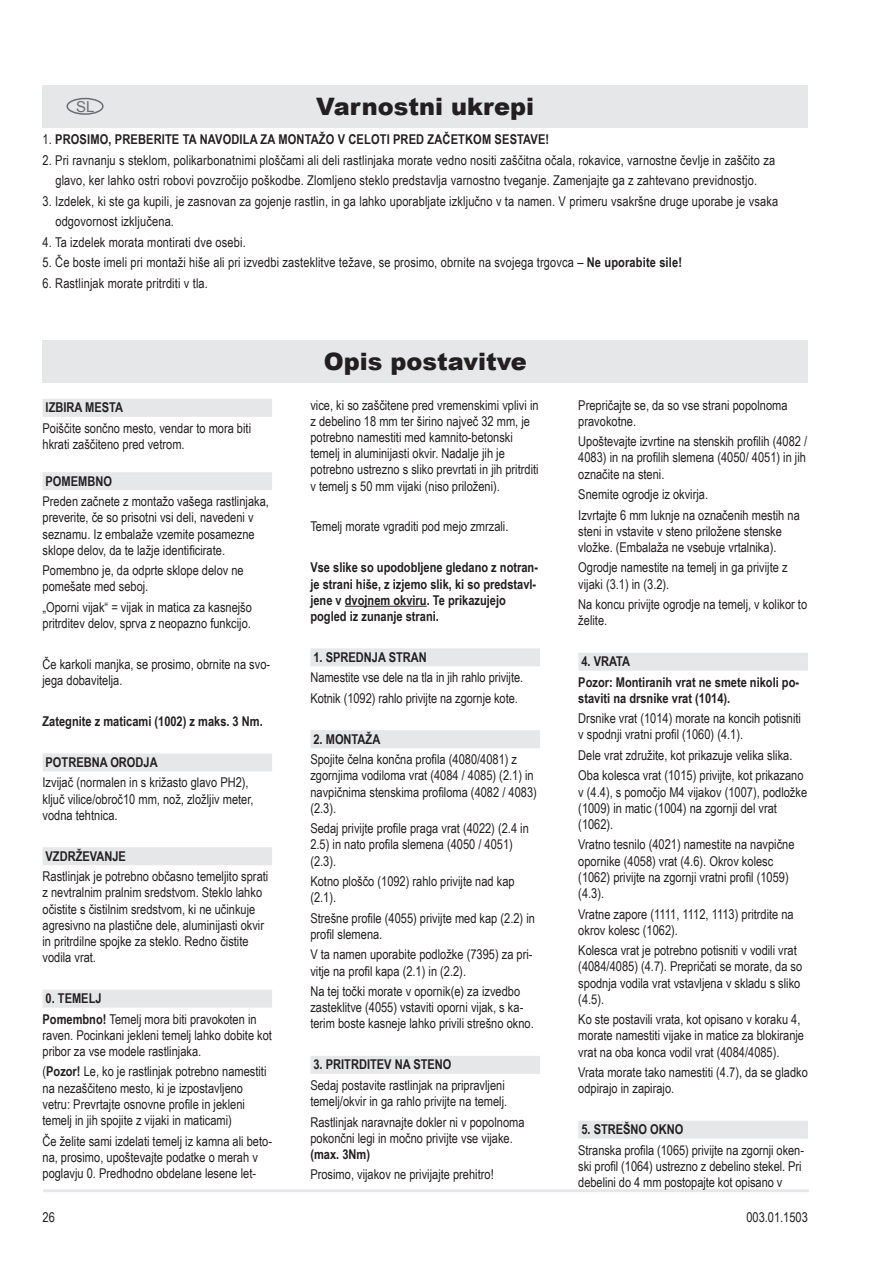
<style>
.page{position:relative;width:893px;height:1263px;background:#fff}
.page>*{position:absolute;margin:0;border:0;box-sizing:border-box;transform-origin:0 0}
.t1{font:900 24px "Arial";color:#231f20}
.t2{font:15px "Arial";color:#6c6d70}
.t3{font:13.5px/16.2px "Arial Narrow";color:#231f20}
.t4{font:700 13.5px/16.2px "Arial Narrow";color:#231f20}
.s1{font-weight:400}
.s2{font-weight:700}
</style>
<div class="page">
<hr style="left:43px;top:1189px;width:766px;height:3px;background:#e6e7e9">
<div style="left:43px;top:340px;width:765px;height:43px;background:#e6e7e9"></div>
<div style="left:43px;top:85px;width:765px;height:43px;background:#e6e7e9"></div>
<div style="left:66px;top:98px;width:38px;height:17px;border:2px solid #6c6d70;border-radius:50%"></div>
<div style="left:43px;top:399px;width:229px;height:18px;background:#e6e7e9"></div>
<div style="left:43px;top:472px;width:229px;height:18px;background:#e6e7e9"></div>
<div style="left:43px;top:753px;width:229px;height:18px;background:#e6e7e9"></div>
<div style="left:43px;top:847px;width:229px;height:18px;background:#e6e7e9"></div>
<div style="left:43px;top:989px;width:229px;height:18px;background:#e6e7e9"></div>
<hr style="left:345px;top:606px;width:82px;height:1px;background:#231f20">
<div style="left:310px;top:648px;width:230px;height:18px;background:#e6e7e9"></div>
<div style="left:310px;top:730px;width:230px;height:18px;background:#e6e7e9"></div>
<div style="left:310px;top:1056px;width:230px;height:18px;background:#e6e7e9"></div>
<div style="left:578px;top:653px;width:230px;height:18px;background:#e6e7e9"></div>
<div style="left:578px;top:1121px;width:230px;height:18px;background:#e6e7e9"></div>
<p class="t2" style="left:76px;top:97px;width:20px">SL</p>
<h1 class="t1" style="left:316px;top:89px;width:219px">Varnostni ukrepi</h1>
<p class="t4" style="left:43px;top:131px;width:508px"><span class="s1">1.</span> PROSIMO, PREBERITE TA NAVODILA ZA MONTAŽO V CELOTI PRED ZAČETKOM SESTAVE!</p>
<p class="t3" style="left:43px;top:149px;width:734px;line-height:20.4px;text-align:center">2. Pri ravnanju s steklom, polikarbonatnimi ploščami ali deli rastlinjaka morate vedno nositi zaščitna očala, rokavice, varnostne čevlje in zaščito za glavo, ker lahko ostri robovi povzročijo poškodbe. Zlomljeno steklo predstavlja varnostno tveganje. Zamenjajte ga z zahtevano previdnostjo.</p>
<p class="t3" style="left:55px;top:190px;width:724px;line-height:20.4px;text-indent:-13px">3. Izdelek, ki ste ga kupili, je zasnovan za gojenje rastlin, in ga lahko uporabljate izključno v ta namen. V primeru vsakršne druge uporabe je vsaka odgovornost izključena.</p>
<p class="t3" style="left:43px;top:233px;width:205px">4. Ta izdelek morata montirati dve osebi.</p>
<p class="t3" style="left:43px;top:254px;width:641px">5. Če boste imeli pri montaži hiše ali pri izvedbi zasteklitve težave, se prosimo, obrnite na svojega trgovca – <span class="s2">Ne uporabite sile!</span></p>
<p class="t3" style="left:43px;top:274px;width:167px">6. Rastlinjak morate pritrditi v tla.</p>
<p class="t4" style="left:46px;top:399px;width:79px">IZBIRA MESTA</p>
<p class="t3" style="left:43px;top:419px;width:210px">Poiščite sončno mesto, vendar to mora biti hkrati zaščiteno pred vetrom.</p>
<p class="t4" style="left:46px;top:472px;width:68px">POMEMBNO</p>
<p class="t3" style="left:43px;top:493px;width:228px">Preden začnete z montažo vašega rastlinjaka, preverite, če so prisotni vsi deli, navedeni v seznamu. Iz embalaže vzemite posamezne sklope delov, da te lažje identificirate.</p>
<p class="t3" style="left:43px;top:562px;width:203px">Pomembno je, da odprte sklope delov ne pomešate med seboj.</p>
<p class="t3" style="left:43px;top:598px;width:211px">„Oporni vijak“ = vijak in matica za kasnejšo pritrditev delov, sprva z neopazno funkcijo.</p>
<p class="t3" style="left:43px;top:656px;width:229px">Če karkoli manjka, se prosimo, obrnite na svo&shy;jega dobavitelja.</p>
<p class="t4" style="left:43px;top:712px;width:222px">Zategnite z maticami (1002) z maks. 3 Nm.</p>
<p class="t4" style="left:46px;top:753px;width:114px">POTREBNA ORODJA</p>
<p class="t3" style="left:43px;top:774px;width:213px">Izvijač (normalen in s križasto glavo PH2), ključ vilice/obroč10 mm, nož, zložljiv meter, vodna tehtnica.</p>
<p class="t4" style="left:46px;top:847px;width:82px">VZDRŽEVANJE</p>
<p class="t3" style="left:43px;top:868px;width:227px">Rastlinjak je potrebno občasno temeljito sprati z nevtralnim pralnim sredstvom. Steklo lahko očistite s čistilnim sredstvom, ki ne učinkuje agresivno na plastične dele, aluminijasti okvir in pritrdilne spojke za steklo. Redno čistite vodila vrat.</p>
<p class="t3" style="left:43px;top:988px;width:216px;line-height:20.4px"><span class="s2">0. TEMELJ<br>Pomembno!</span> Temelj mora biti pravokoten in</p>
<p class="t3" style="left:43px;top:1026px;width:231px">raven. Pocinkani jekleni temelj lahko dobite kot pribor za vse modele rastlinjaka.</p>
<p class="t3" style="left:43px;top:1063px;width:225px">(<span class="s2">Pozor!</span> Le, ko je rastlinjak potrebno namestiti na nezaščiteno mesto, ki je izpostavljeno vetru: Prevrtajte osnovne profile in jekleni temelj in jih spojite z vijaki in maticami)</p>
<p class="t3" style="left:43px;top:1132px;width:231px">Če želite sami izdelati temelj iz kamna ali beto&shy;na, prosimo, upoštevajte podatke o merah v poglavju 0. Predhodno obdelane lesene let-</p>
<p class="t3" style="left:43px;top:1208px;width:14px">26</p>
<h1 class="t1" style="left:324px;top:344px;width:204px">Opis postavitve</h1>
<p class="t3" style="left:310px;top:396px;width:230px">vice, ki so zaščitene pred vremenskimi vplivi in z debelino 18 mm ter širino največ 32 mm, je potrebno namestiti med kamnito-betonski temelj in aluminijasti okvir. Nadalje jih je potrebno ustrezno s sliko prevrtati in jih pritrditi v temelj s 50 mm vijaki (niso priloženi).</p>
<p class="t3" style="left:310px;top:518px;width:200px">Temelj morate vgraditi pod mejo zmrzali.</p>
<p class="t4" style="left:310px;top:559px;width:229px">Vse slike so upodobljene gledano z notran&shy;je strani hiše, z izjemo slik, ki so predstavl&shy;jene v dvojnem okviru. Te prikazujejo pogled iz zunanje strani.</p>
<p class="t4" style="left:313px;top:648px;width:115px">1. SPREDNJA STRAN</p>
<p class="t3" style="left:310px;top:667px;width:214px;line-height:20.4px">Namestite vse dele na tla in jih rahlo privijte.<br>Kotnik (1092) rahlo privijte na zgornje kote.</p>
<p class="t4" style="left:313px;top:730px;width:68px">2. MONTAŽA</p>
<p class="t3" style="left:310px;top:751px;width:228px">Spojite čelna končna profila (4080/4081) z zgornjima vodiloma vrat (4084 / 4085) (2.1) in navpičnima stenskima profiloma (4082 / 4083) (2.3).</p>
<p class="t3" style="left:310px;top:820px;width:220px">Sedaj privijte profile praga vrat (4022) (2.4 in<br>2.5) in nato profila slemena (4050 / 4051) (2.3).</p>
<p class="t3" style="left:310px;top:873px;width:206px">Kotno ploščo (1092) rahlo privijte nad kap (2.1).</p>
<p class="t3" style="left:310px;top:909px;width:226px">Strešne profile (4055) privijte med kap (2.2) in profil slemena.</p>
<p class="t3" style="left:310px;top:946px;width:224px">V ta namen uporabite podložke (7395) za pri&shy;vitje na profil kapa (2.1) in (2.2).</p>
<p class="t3" style="left:310px;top:983px;width:225px">Na tej točki morate v opornik(e) za izvedbo zasteklitve (4055) vstaviti oporni vijak, s ka&shy;terim boste kasneje lahko privili strešno okno.</p>
<p class="t4" style="left:313px;top:1056px;width:139px">3. PRITRDITEV NA STENO</p>
<p class="t3" style="left:310px;top:1076px;width:198px">Sedaj postavite rastlinjak na pripravljeni temelj/okvir in ga rahlo privijte na temelj.</p>
<p class="t3" style="left:310px;top:1113px;width:216px">Rastlinjak naravnajte dokler ni v popolnoma pokončni legi in močno privijte vse vijake.</p>
<p class="t4" style="left:310px;top:1145px;width:61px">(max. 3Nm)</p>
<p class="t3" style="left:310px;top:1166px;width:185px">Prosimo, vijakov ne privijajte prehitro!</p>
<p class="t3" style="left:578px;top:396px;width:211px">Prepričajte se, da so vse strani popolnoma pravokotne.</p>
<p class="t3" style="left:578px;top:433px;width:230px;text-align:justify">Upoštevajte izvrtine na stenskih profilih (4082 / 4083) in na profilih slemena (4050/ 4051) in jih označite na steni.</p>
<p class="t3" style="left:578px;top:484px;width:223px;line-height:20.4px">Snemite ogrodje iz okvirja.<br>Izvrtajte 6 mm luknje na označenih mestih na</p>
<p class="t3" style="left:578px;top:522px;width:205px">steni in vstavite v steno priložene stenske vložke. (Embalaža ne vsebuje vrtalnika).</p>
<p class="t3" style="left:578px;top:559px;width:211px">Ogrodje namestite na temelj in ga privijte z vijaki (3.1) in (3.2).</p>
<p class="t3" style="left:578px;top:596px;width:230px">Na koncu privijte ogrodje na temelj, v kolikor to želite.</p>
<p class="t4" style="left:578px;top:650px;width:222px;line-height:20.4px">4. VRATA<br>Pozor: Montiranih vrat ne smete nikoli po-</p>
<p class="t4" style="left:578px;top:689px;width:153px">staviti na drsnike vrat (1014).</p>
<p class="t3" style="left:578px;top:710px;width:224px">Drsnike vrat (1014) morate na koncih potisniti v spodnji vratni profil (1060) (4.1).</p>
<p class="t3" style="left:578px;top:744px;width:227px;line-height:20.4px">Dele vrat združite, kot prikazuje velika slika.<br>Oba kolesca vrat (1015) privijte, kot prikazano</p>
<p class="t3" style="left:578px;top:783px;width:230px">v (4.4), s pomočjo M4 vijakov (1007), podložke (1009) in matic (1004) na zgornji del vrat (1062).</p>
<p class="t3" style="left:578px;top:836px;width:218px">Vratno tesnilo (4021) namestite na navpične opornike (4058) vrat (4.6). Okrov kolesc (1062) privijte na zgornji vratni profil (1059) (4.3).</p>
<p class="t3" style="left:578px;top:905px;width:217px">Vratne zapore (1111, 1112, 1113) pritrdite na okrov kolesc (1062).</p>
<p class="t3" style="left:578px;top:942px;width:225px">Kolesca vrat je potrebno potisniti v vodili vrat (4084/4085) (4.7). Prepričati se morate, da so spodnja vodila vrat vstavljena v skladu s sliko (4.5).</p>
<p class="t3" style="left:578px;top:1011px;width:227px">Ko ste postavili vrata, kot opisano v koraku 4, morate namestiti vijake in matice za blokiranje vrat na oba konca vodil vrat (4084/4085).</p>
<p class="t3" style="left:578px;top:1064px;width:231px">Vrata morate tako namestiti (4.7), da se gladko odpirajo in zapirajo.</p>
<p class="t4" style="left:581px;top:1121px;width:104px">5. STREŠNO OKNO</p>
<p class="t3" style="left:578px;top:1141px;width:227px">Stranska profila (1065) privijte na zgornji oken&shy;ski profil (1064) ustrezno z debelino stekel. Pri debelini do 4 mm postopajte kot opisano v</p>
<p class="t3" style="left:746px;top:1208px;width:63px">003.01.1503</p>
</div>
